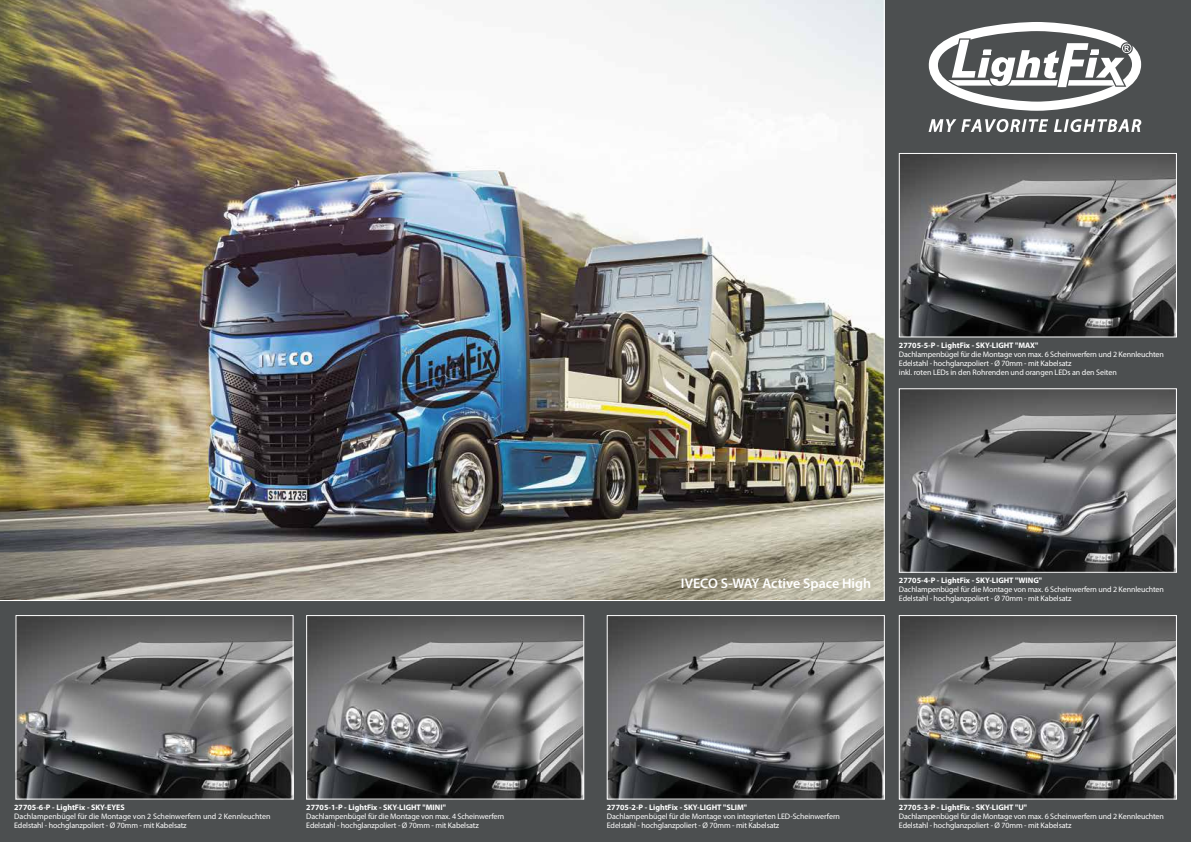
<style>
.page{position:relative;width:1191px;height:842px;background:#4c4f50}
.page>*{position:absolute;margin:0;border:0;box-sizing:border-box;transform-origin:0 0}
.t1{font:600 14px "Myriad Pro";color:#fff}
.t2{font:8px/9px "Myriad Pro";letter-spacing:-.015em;color:#fff}
.t3{font:700 8px "Myriad Pro";color:#fff}
</style>
<div class="page">
<img style="left:308px;top:617px;width:274px;height:180px">
<div style="left:306px;top:615px;width:278px;height:184px;border:1px solid #fff"></div>
<img style="left:901px;top:390px;width:273px;height:181px">
<div style="left:899px;top:388px;width:277px;height:185px;border:1px solid #fff"></div>
<img style="left:901px;top:155px;width:273px;height:180px">
<div style="left:899px;top:153px;width:277px;height:184px;border:1px solid #fff"></div>
<img style="left:609px;top:617px;width:273px;height:180px">
<div style="left:607px;top:615px;width:277px;height:184px;border:1px solid #fff"></div>
<img style="left:901px;top:617px;width:273px;height:180px">
<div style="left:899px;top:615px;width:277px;height:184px;border:1px solid #fff"></div>
<img style="left:18px;top:617px;width:273px;height:180px">
<div style="left:16px;top:615px;width:277px;height:184px;border:1px solid #fff"></div>
<img style="left:0;top:0;width:884px;height:601px">
<svg style="left:928px;top:119px;width:213px;height:13px"></svg>
<svg style="left:928px;top:22px;width:213px;height:89px"></svg>
<p class="t3" style="left:14px;top:802px;width:112px">27705-6-P - LightFix - SKY-EYES</p>
<p class="t2" style="left:14px;top:811px;width:258px">Dachlampenbügel für die Montage von 2 Scheinwerfern und 2 Kennleuchten<br>Edelstahl - hochglanzpoliert - Ø 70mm - mit Kabelsatz</p>
<p class="t3" style="left:306px;top:802px;width:141px">27705-1-P - LightFix - SKY-LIGHT "MINI"</p>
<p class="t2" style="left:306px;top:811px;width:200px">Dachlampenbügel für die Montage von max. 4 Scheinwerfern<br>Edelstahl - hochglanzpoliert - Ø 70mm - mit Kabelsatz</p>
<p class="t3" style="left:899px;top:340px;width:141px">27705-5-P - LightFix - SKY-LIGHT "MAX"</p>
<p class="t2" style="left:899px;top:349px;width:266px">Dachlampenbügel für die Montage von max. 6 Scheinwerfern und 2 Kennleuchten<br>Edelstahl - hochglanzpoliert - Ø 70mm - mit Kabelsatz<br>inkl. roten LEDs in den Rohrenden und orangen LEDs an den Seiten</p>
<h1 class="t1" style="left:681px;top:574px;width:192px">IVECO S-WAY Active Space High</h1>
<p class="t3" style="left:899px;top:575px;width:145px">27705-4-P - LightFix - SKY-LIGHT "WING"</p>
<p class="t2" style="left:899px;top:585px;width:266px">Dachlampenbügel für die Montage von max. 6 Scheinwerfern und 2 Kennleuchten<br>Edelstahl - hochglanzpoliert - Ø 70mm - mit Kabelsatz</p>
<p class="t3" style="left:607px;top:802px;width:142px">27705-2-P - LightFix - SKY-LIGHT "SLIM"</p>
<p class="t2" style="left:607px;top:811px;width:235px">Dachlampenbügel für die Montage von integrierten LED-Scheinwerfern<br>Edelstahl - hochglanzpoliert - Ø 70mm - mit Kabelsatz</p>
<p class="t3" style="left:899px;top:802px;width:130px">27705-3-P - LightFix - SKY-LIGHT "U"</p>
<p class="t2" style="left:899px;top:811px;width:266px">Dachlampenbügel für die Montage von max. 6 Scheinwerfern und 2 Kennleuchten<br>Edelstahl - hochglanzpoliert - Ø 70mm - mit Kabelsatz</p>
</div>
